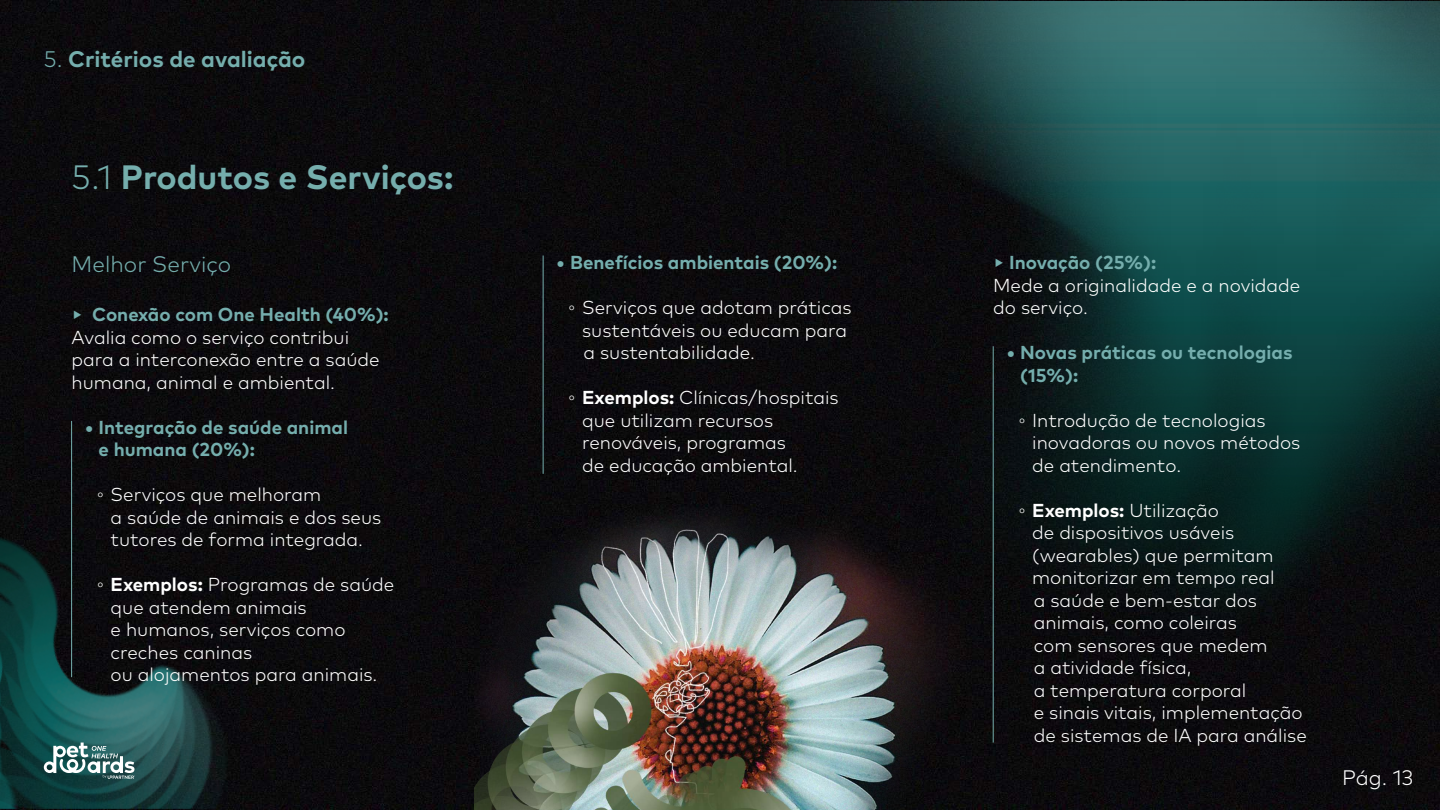
<style>
.page{position:relative;width:1440px;height:810px;background:#0b0a0d}
.page>*{position:absolute;margin:0;border:0;box-sizing:border-box;transform-origin:0 0}
.t1{font:700 33.75px "Mark Pro";color:#75aead}
.t2{font:700 22.5px "Mark Pro";color:#75aead}
.t3{font:300 22.5px "Mark Pro";color:#75aead}
.t4{font:300 21px "Mark Pro";color:#fff}
.t5{font:300 18.75px/22.5px "Mark Pro";color:#fff}
.t6{font:700 18.75px/22.5px "Mark Pro";color:#75aead}
.s1{font-weight:300}
.s2{font-family:"Times New Roman";font-weight:400}
.s3{font-weight:700}
</style>
<div class="page">
<img style="left:764px;top:1px;width:676px;height:659px">
<img style="left:0;top:536px;width:293px;height:273px">
<img style="left:474px;top:508px;width:492px;height:302px">
<svg style="left:44px;top:743px;width:91px;height:36px"></svg>
<hr style="left:71px;top:421px;width:1px;height:256px;background:#75aead">
<hr style="left:993px;top:346px;width:1px;height:397px;background:#75aead">
<hr style="left:543px;top:256px;width:1px;height:218px;background:#75aead">
<p class="t2" style="left:44px;top:42px;width:263px"><span class="s1">5.</span> Critérios de avaliação</p>
<h1 class="t1" style="left:72px;top:152px;width:383px"><span class="s1">5.1</span> Produtos e Serviços:</h1>
<p class="t3" style="left:72px;top:247px;width:161px">Melhor Serviço</p>
<p class="t6" style="left:72px;top:302px;width:319px">▸ Conexão com One Health (40%):</p>
<p class="t5" style="left:72px;top:324px;width:310px">Avalia como o serviço contribui para a interconexão entre a saúde humana, animal e ambiental.</p>
<p class="t6" style="left:99px;top:414px;width:251px;text-indent:-14px">• Integração de saúde animal e humana (20%):</p>
<p class="t5" style="left:111px;top:482px;width:272px;text-indent:-14px"><span class="s2">◦</span> Serviços que melhoram<br>a saúde de animais e dos seus tutores de forma integrada.</p>
<p class="t5" style="left:111px;top:572px;width:285px;text-indent:-14px"><span class="s2">◦</span> <span class="s3">Exemplos:</span> Programas de saúde que atendem animais<br>e humanos, serviços como creches caninas<br>ou alojamentos para animais.</p>
<p class="t6" style="left:557px;top:250px;width:282px">• Benefícios ambientais (20%):</p>
<p class="t5" style="left:582px;top:295px;width:271px;text-indent:-14px"><span class="s2">◦</span> Serviços que adotam práticas sustentáveis ou educam para a sustentabilidade.</p>
<p class="t5" style="left:582px;top:385px;width:258px;text-indent:-14px"><span class="s2">◦</span> <span class="s3">Exemplos:</span> Clínicas/hospitais que utilizam recursos renováveis, programas<br>de educação ambiental.</p>
<p class="t6" style="left:993px;top:250px;width:165px">▸ Inovação (25%):</p>
<p class="t5" style="left:993px;top:272px;width:309px">Mede a originalidade e a novidade do serviço.</p>
<p class="t6" style="left:1020px;top:340px;width:274px;text-indent:-14px">• Novas práticas ou tecnologias (15%):</p>
<p class="t5" style="left:1032px;top:407px;width:270px;text-indent:-14px"><span class="s2">◦</span> Introdução de tecnologias inovadoras ou novos métodos de atendimento.</p>
<p class="t5" style="left:1032px;top:497px;width:276px;text-indent:-14px"><span class="s2">◦</span> <span class="s3">Exemplos:</span> Utilização<br>de dispositivos usáveis (wearables) que permitam monitorizar em tempo real<br>a saúde e bem-estar dos animais, como coleiras<br>com sensores que medem<br>a atividade física,<br>a temperatura corporal<br>e sinais vitais, implementação de sistemas de IA para análise</p>
<p class="t4" style="left:1342px;top:761px;width:73px">Pág. 13</p>
</div>
